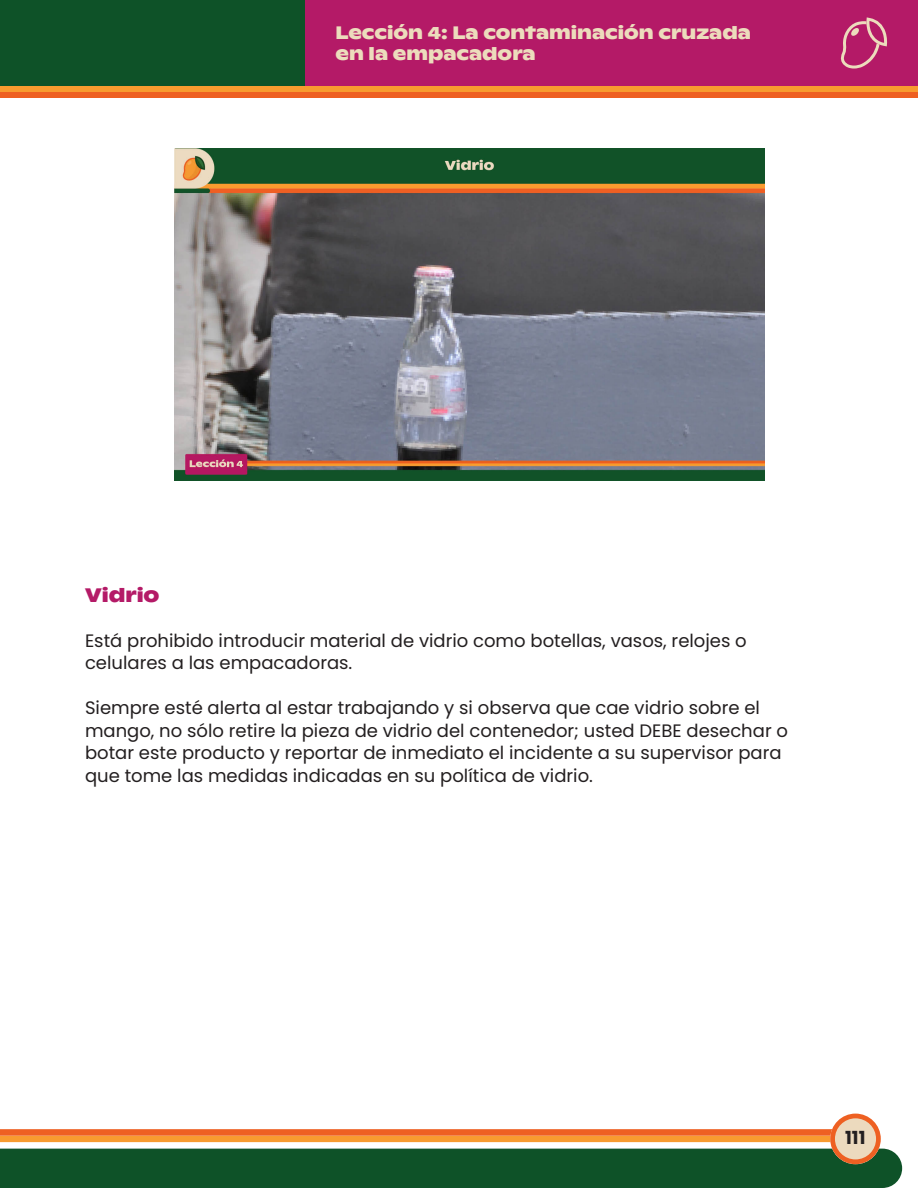
<style>
.page{position:relative;width:918px;height:1188px;background:#fff}
.page>*{position:absolute;margin:0;border:0;box-sizing:border-box;transform-origin:0 0}
.t1{font:700 19.5px "ABC Ginto Nord";color:#b41a67}
.t2{font:18px "Poppins";color:#231f20}
.t3{font:700 18px/21px "ABC Ginto Nord";color:#ecdcbc}
.t4{font:700 18px "Poppins";color:#231f20}
</style>
<div class="page">
<svg style="left:0;top:1114px;width:902px;height:74px"></svg>
<div style="left:0;top:92px;width:918px;height:6px;background:#ee6022"></div>
<div style="left:0;top:85px;width:918px;height:7px;background:#f89b2f"></div>
<div style="left:0;top:0;width:306px;height:85px;background:#0e5228"></div>
<div style="left:306px;top:0;width:612px;height:85px;background:#b41a67"></div>
<svg style="left:840px;top:17px;width:47px;height:52px"></svg>
<img style="left:175px;top:149px;width:589px;height:331px">
<p class="t3" style="left:335px;top:21px;width:417px">Lección 4: La contaminación cruzada en la empacadora</p>
<p class="t1" style="left:85px;top:583px;width:76px">Vidrio</p>
<p class="t2" style="left:85px;top:630px;width:663px">Está prohibido introducir material de vidrio como botellas, vasos, relojes o</p>
<p class="t2" style="left:85px;top:653px;width:269px">celulares a las empacadoras.</p>
<p class="t2" style="left:85px;top:698px;width:677px">Siempre esté alerta al estar trabajando y si observa que cae vidrio sobre el</p>
<p class="t2" style="left:85px;top:720px;width:705px">mango, no sólo retire la pieza de vidrio del contenedor; usted DEBE desechar o</p>
<p class="t2" style="left:85px;top:743px;width:698px">botar este producto y reportar de inmediato el incidente a su supervisor para</p>
<p class="t2" style="left:85px;top:765px;width:509px">que tome las medidas indicadas en su política de vidrio.</p>
<p class="t4" style="left:845px;top:1128px;width:22px">111</p>
</div>
